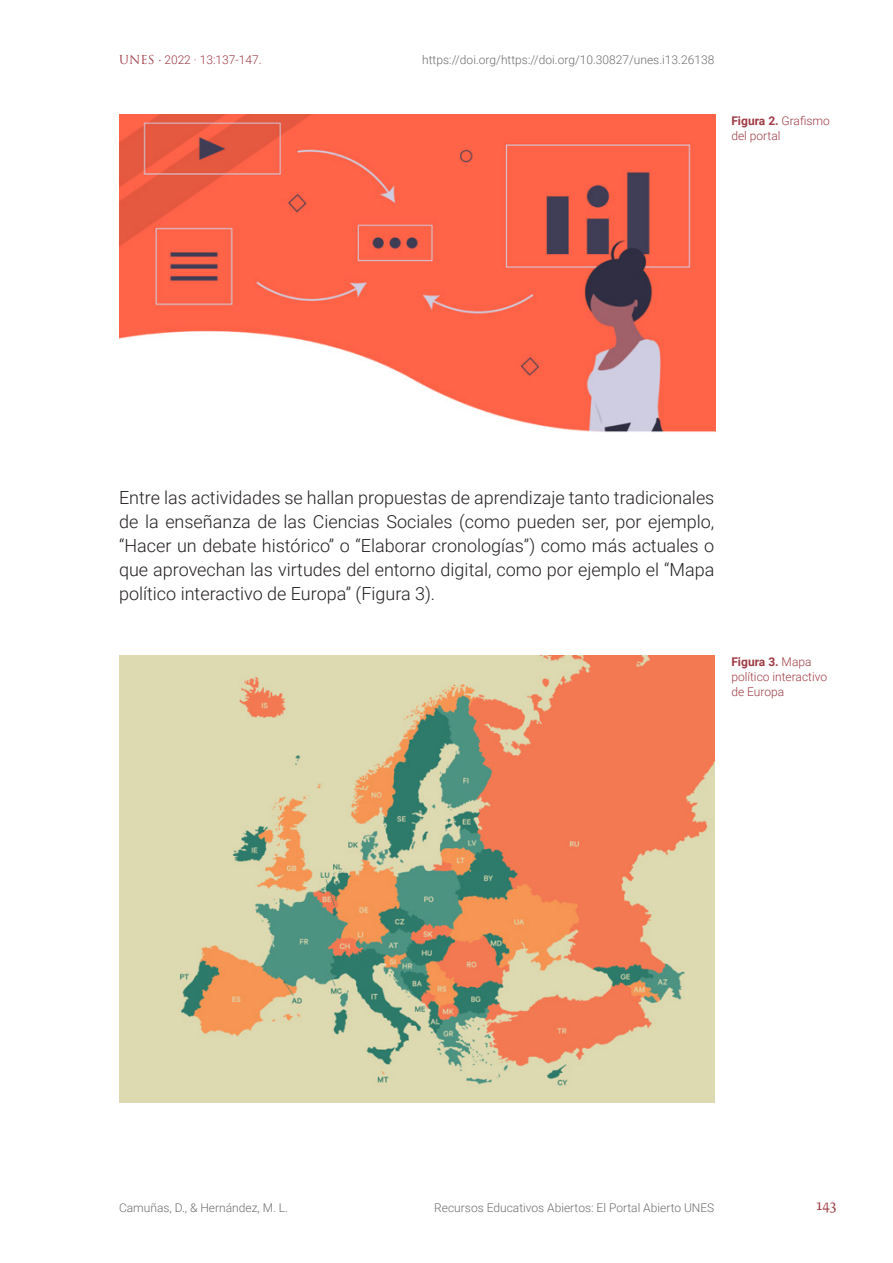
<style>
.page{position:relative;width:893px;height:1263px;background:#fff}
.page>*{position:absolute;margin:0;border:0;box-sizing:border-box;transform-origin:0 0}
.t1{font:300 18px/24px "Roboto";color:#231f20;text-align:justify}
.t2{font:13.5px "Fedra Serif B Pro";color:#9e3b44}
.t3{font:300 12px "Roboto";color:#6c6d70}
.sps_figur_titulo{font:300 12px/15px "Roboto";color:#9e3b44}
.s1{font-family:"Trajan Pro";font-weight:400}
.s2{font-weight:700}
</style>
<div class="page">
<img style="left:119px;top:115px;width:596px;height:317px">
<img style="left:119px;top:655px;width:596px;height:447px">
<p class="sps_figur_titulo" style="left:119px;top:52px;width:144px"><span class="s1">UNES ·</span> 2022 · 13:137-147.</p>
<p class="t3" style="left:422px;top:51px;width:294px">https://doi.org/https://doi.org/10.30827/unes.i13.26138</p>
<p class="sps_figur_titulo" style="left:731px;top:112px;width:100px"><span class="s2">Figura 2.</span> Grafismo del portal</p>
<p class="t1" style="left:119px;top:485px;width:597px">Entre las actividades se hallan propuestas de aprendizaje tanto tradicionales de la enseñanza de las Ciencias Sociales (como pueden ser, por ejemplo, “Hacer un debate histórico” o “Elaborar cronologías”) como más actuales o que aprovechan las virtudes del entorno digital, como por ejemplo el “Mapa político interactivo de Europa” (Figura 3).</p>
<p class="sps_figur_titulo" style="left:731px;top:653px;width:97px"><span class="s2">Figura 3.</span> Mapa político interactivo de Europa</p>
<p class="t3" style="left:119px;top:1200px;width:171px">Camuñas, D., &amp; Hernández, M. L.</p>
<p class="t3" style="left:434px;top:1200px;width:282px">Recursos Educativos Abiertos: El Portal Abierto UNES</p>
<p class="t2" style="left:816px;top:1196px;width:22px">143</p>
</div>
